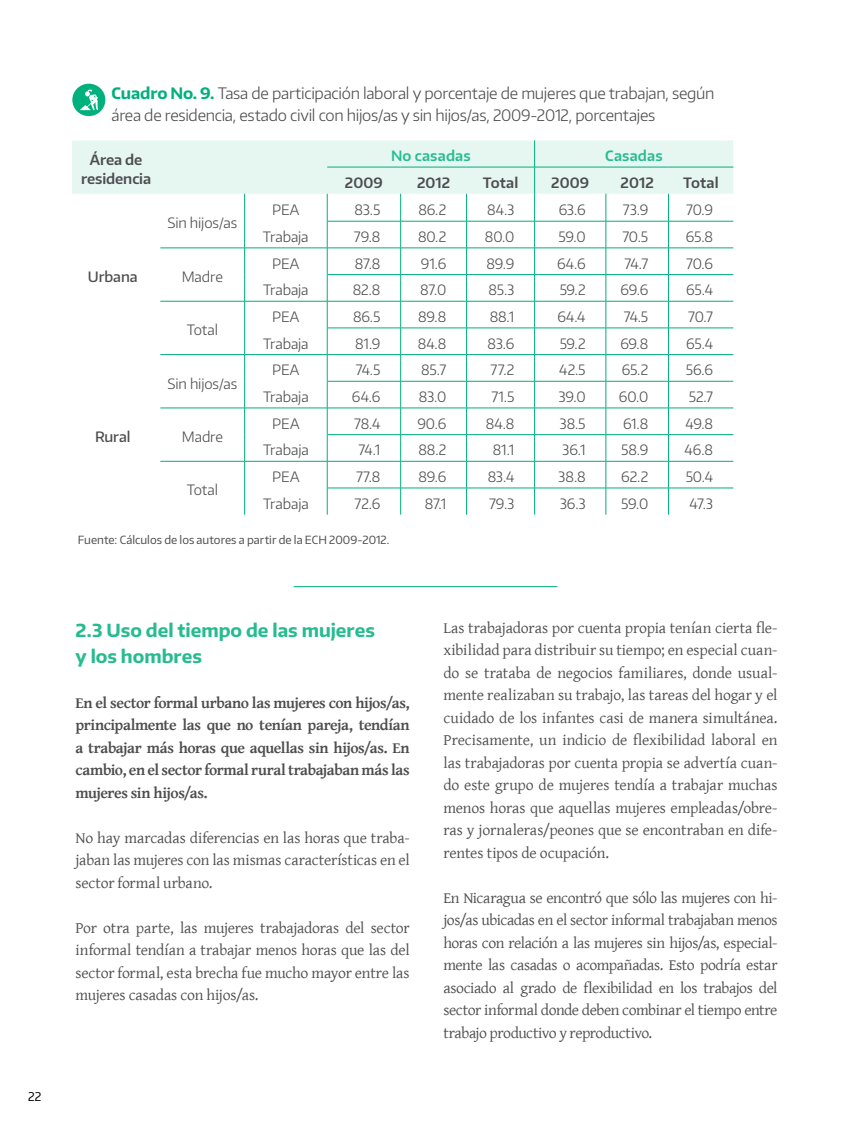
<style>
.page{position:relative;width:864px;height:1134px;background:#fff}
.page>*{position:absolute;margin:0;border:0;box-sizing:border-box;transform-origin:0 0}
.t1{font:700 18px/25.5px "Encode Sans Normal";color:#26bc90}
.t2{font:15.75px/22.5px "Gentium Basic";letter-spacing:-.015em;color:#4d4d4f;text-align:justify}
.t3{font:700 15.75px/22.5px "Gentium Basic";letter-spacing:-.025em;color:#4d4d4f;text-align:justify}
.t4{font:300 15.75px/22.5px "Encode Sans Normal";letter-spacing:-.02em;color:#4d4d4f}
.t5{font:300 14.25px "Encode Sans Normal";letter-spacing:-.01em;color:#4d4d4f}
.t6{font:600 14.25px/19.5px "Encode Sans Normal";color:#4d4d4f;text-align:center}
.t7{font:600 14.25px "Encode Sans Normal";letter-spacing:.01em;color:#26bc90}
.t8{font:500 14.25px "Encode Sans Normal";letter-spacing:-.005em;color:#4d4d4f}
.t9{font:12px "Encode Sans Normal";color:#000}
.t10{font:11.25px "Encode Sans Normal";color:#4d4d4f}
.s1{font-weight:700;color:#00b07d}
</style>
<div class="page">
<svg style="left:72px;top:140px;width:661px;height:375px"></svg>
<hr style="left:160px;top:248px;width:85px;height:1px;background:#00b07d">
<hr style="left:245px;top:248px;width:82px;height:1px;background:#00b07d">
<hr style="left:160px;top:301px;width:85px;height:1px;background:#00b07d">
<hr style="left:245px;top:301px;width:82px;height:1px;background:#00b07d">
<hr style="left:160px;top:354px;width:85px;height:1px;background:#00b07d">
<hr style="left:245px;top:354px;width:82px;height:1px;background:#00b07d">
<hr style="left:160px;top:408px;width:85px;height:1px;background:#00b07d">
<hr style="left:245px;top:408px;width:82px;height:1px;background:#00b07d">
<hr style="left:160px;top:461px;width:85px;height:1px;background:#00b07d">
<hr style="left:245px;top:461px;width:82px;height:1px;background:#00b07d">
<div style="left:72px;top:84px;width:33px;height:32px;background:#00b07d;border-radius:50%"></div>
<svg style="left:80px;top:89px;width:18px;height:22px"></svg>
<hr style="left:294px;top:586px;width:263px;height:1px;background:#00b07d">
<p class="t9" style="left:28px;top:1089px;width:15px">22</p>
<p class="t4" style="left:112px;top:81px;width:605px"><span class="s1">Cuadro No. 9.</span> Tasa de participación laboral y porcentaje de mujeres que trabajan, según área de residencia, estado civil con hijos/as y sin hijos/as, 2009-2012, porcentajes</p>
<p class="t6" style="left:81px;top:149px;width:72px">Área de residencia</p>
<p class="t7" style="left:391px;top:146px;width:81px">No casadas</p>
<p class="t7" style="left:605px;top:146px;width:59px">Casadas</p>
<p class="t6" style="left:345px;top:172px;width:39px">2009</p>
<p class="t6" style="left:417px;top:172px;width:35px">2012</p>
<p class="t6" style="left:483px;top:172px;width:37px">Total</p>
<p class="t6" style="left:551px;top:172px;width:39px">2009</p>
<p class="t6" style="left:621px;top:172px;width:35px">2012</p>
<p class="t6" style="left:683px;top:172px;width:37px">Total</p>
<p class="t8" style="left:88px;top:267px;width:51px">Urbana</p>
<p class="t8" style="left:95px;top:427px;width:37px">Rural</p>
<p class="t5" style="left:168px;top:213px;width:71px">Sin hijos/as</p>
<p class="t5" style="left:182px;top:267px;width:43px">Madre</p>
<p class="t5" style="left:187px;top:321px;width:33px">Total</p>
<p class="t5" style="left:168px;top:374px;width:71px">Sin hijos/as</p>
<p class="t5" style="left:182px;top:427px;width:43px">Madre</p>
<p class="t5" style="left:272px;top:200px;width:29px">PEA</p>
<p class="t5" style="left:355px;top:200px;width:27px">83.5</p>
<p class="t5" style="left:418px;top:200px;width:29px">86.2</p>
<p class="t5" style="left:487px;top:200px;width:29px">84.3</p>
<p class="t5" style="left:559px;top:200px;width:28px">63.6</p>
<p class="t5" style="left:623px;top:200px;width:27px">73.9</p>
<p class="t5" style="left:686px;top:200px;width:28px">70.9</p>
<p class="t5" style="left:263px;top:227px;width:47px">Trabaja</p>
<p class="t5" style="left:354px;top:227px;width:28px">79.8</p>
<p class="t5" style="left:418px;top:227px;width:30px">80.2</p>
<p class="t5" style="left:485px;top:227px;width:31px">80.0</p>
<p class="t5" style="left:559px;top:227px;width:29px">59.0</p>
<p class="t5" style="left:622px;top:227px;width:27px">70.5</p>
<p class="t5" style="left:686px;top:227px;width:29px">65.8</p>
<p class="t5" style="left:272px;top:254px;width:29px">PEA</p>
<p class="t5" style="left:355px;top:254px;width:27px">87.8</p>
<p class="t5" style="left:421px;top:254px;width:27px">91.6</p>
<p class="t5" style="left:486px;top:254px;width:29px">89.9</p>
<p class="t5" style="left:557px;top:254px;width:30px">64.6</p>
<p class="t5" style="left:625px;top:254px;width:25px">74.7</p>
<p class="t5" style="left:686px;top:254px;width:28px">70.6</p>
<p class="t5" style="left:263px;top:281px;width:47px">Trabaja</p>
<p class="t5" style="left:353px;top:281px;width:29px">82.8</p>
<p class="t5" style="left:420px;top:281px;width:28px">87.0</p>
<p class="t5" style="left:488px;top:281px;width:27px">85.3</p>
<p class="t5" style="left:560px;top:281px;width:27px">59.2</p>
<p class="t5" style="left:620px;top:281px;width:29px">69.6</p>
<p class="t5" style="left:686px;top:281px;width:28px">65.4</p>
<p class="t5" style="left:272px;top:307px;width:29px">PEA</p>
<p class="t5" style="left:353px;top:307px;width:29px">86.5</p>
<p class="t5" style="left:418px;top:307px;width:30px">89.8</p>
<p class="t5" style="left:490px;top:307px;width:26px">88.1</p>
<p class="t5" style="left:557px;top:307px;width:30px">64.4</p>
<p class="t5" style="left:624px;top:307px;width:26px">74.5</p>
<p class="t5" style="left:688px;top:307px;width:26px">70.7</p>
<p class="t5" style="left:263px;top:334px;width:47px">Trabaja</p>
<p class="t5" style="left:355px;top:334px;width:27px">81.9</p>
<p class="t5" style="left:418px;top:334px;width:30px">84.8</p>
<p class="t5" style="left:487px;top:334px;width:28px">83.6</p>
<p class="t5" style="left:560px;top:334px;width:27px">59.2</p>
<p class="t5" style="left:620px;top:334px;width:29px">69.8</p>
<p class="t5" style="left:686px;top:334px;width:28px">65.4</p>
<p class="t5" style="left:272px;top:361px;width:29px">PEA</p>
<p class="t5" style="left:356px;top:361px;width:26px">74.5</p>
<p class="t5" style="left:421px;top:361px;width:27px">85.7</p>
<p class="t5" style="left:491px;top:361px;width:25px">77.2</p>
<p class="t5" style="left:559px;top:361px;width:28px">42.5</p>
<p class="t5" style="left:622px;top:361px;width:28px">65.2</p>
<p class="t5" style="left:686px;top:361px;width:29px">56.6</p>
<p class="t5" style="left:263px;top:387px;width:47px">Trabaja</p>
<p class="t5" style="left:352px;top:387px;width:30px">64.6</p>
<p class="t5" style="left:419px;top:387px;width:29px">83.0</p>
<p class="t5" style="left:492px;top:387px;width:24px">71.5</p>
<p class="t5" style="left:558px;top:387px;width:29px">39.0</p>
<p class="t5" style="left:619px;top:387px;width:31px">60.0</p>
<p class="t5" style="left:689px;top:387px;width:26px">52.7</p>
<p class="t5" style="left:272px;top:414px;width:29px">PEA</p>
<p class="t5" style="left:354px;top:414px;width:28px">78.4</p>
<p class="t5" style="left:417px;top:414px;width:30px">90.6</p>
<p class="t5" style="left:486px;top:414px;width:30px">84.8</p>
<p class="t5" style="left:560px;top:414px;width:28px">38.5</p>
<p class="t5" style="left:623px;top:414px;width:27px">61.8</p>
<p class="t5" style="left:686px;top:414px;width:29px">49.8</p>
<p class="t5" style="left:263px;top:441px;width:47px">Trabaja</p>
<p class="t5" style="left:359px;top:441px;width:23px">74.1</p>
<p class="t5" style="left:418px;top:441px;width:29px">88.2</p>
<p class="t5" style="left:493px;top:441px;width:23px">81.1</p>
<p class="t5" style="left:562px;top:441px;width:25px">36.1</p>
<p class="t5" style="left:621px;top:441px;width:29px">58.9</p>
<p class="t5" style="left:685px;top:441px;width:30px">46.8</p>
<p class="t5" style="left:272px;top:467px;width:29px">PEA</p>
<p class="t5" style="left:356px;top:467px;width:26px">77.8</p>
<p class="t5" style="left:418px;top:467px;width:30px">89.6</p>
<p class="t5" style="left:488px;top:467px;width:28px">83.4</p>
<p class="t5" style="left:558px;top:467px;width:29px">38.8</p>
<p class="t5" style="left:621px;top:467px;width:29px">62.2</p>
<p class="t5" style="left:686px;top:467px;width:29px">50.4</p>
<p class="t5" style="left:263px;top:494px;width:47px">Trabaja</p>
<p class="t5" style="left:355px;top:494px;width:27px">72.6</p>
<p class="t5" style="left:425px;top:494px;width:23px">87.1</p>
<p class="t5" style="left:489px;top:494px;width:27px">79.3</p>
<p class="t5" style="left:560px;top:494px;width:27px">36.3</p>
<p class="t5" style="left:621px;top:494px;width:29px">59.0</p>
<p class="t5" style="left:690px;top:494px;width:25px">47.3</p>
<p class="t10" style="left:78px;top:533px;width:313px">Fuente: Cálculos de los autores a partir de la ECH 2009-2012.</p>
<p class="t5" style="left:187px;top:481px;width:33px">Total</p>
<p class="t1" style="left:76px;top:617px;width:301px">2.3 Uso del tiempo de las mujeres y los hombres</p>
<p class="t3" style="left:76px;top:691px;width:336px">En el sector formal urbano las mujeres con hijos/as, principalmente las que no tenían pareja, tendían a trabajar más horas que aquellas sin hijos/as. En cambio, en el sector formal rural trabajaban más las mujeres sin hijos/as.</p>
<p class="t2" style="left:76px;top:826px;width:336px">No hay marcadas diferencias en las horas que traba&shy;jaban las mujeres con las mismas características en el sector formal urbano.</p>
<p class="t2" style="left:76px;top:916px;width:336px">Por otra parte, las mujeres trabajadoras del sector informal tendían a trabajar menos horas que las del sector formal, esta brecha fue mucho mayor entre las mujeres casadas con hijos/as.</p>
<p class="t2" style="left:443px;top:616px;width:336px">Las trabajadoras por cuenta propia tenían cierta fle&shy;xibilidad para distribuir su tiempo; en especial cuan&shy;do se trataba de negocios familiares, donde usual&shy;mente realizaban su trabajo, las tareas del hogar y el cuidado de los infantes casi de manera simultánea.<br>Precisamente, un indicio de flexibilidad laboral en las trabajadoras por cuenta propia se advertía cuan&shy;do este grupo de mujeres tendía a trabajar muchas menos horas que aquellas mujeres empleadas/obre&shy;ras y jornaleras/peones que se encontraban en dife&shy;rentes tipos de ocupación.</p>
<p class="t2" style="left:443px;top:886px;width:336px">En Nicaragua se encontró que sólo las mujeres con hi&shy;jos/as ubicadas en el sector informal trabajaban menos horas con relación a las mujeres sin hijos/as, especial&shy;mente las casadas o acompañadas. Esto podría estar asociado al grado de flexibilidad en los trabajos del sector informal donde deben combinar el tiempo entre trabajo productivo y reproductivo.</p>
</div>
